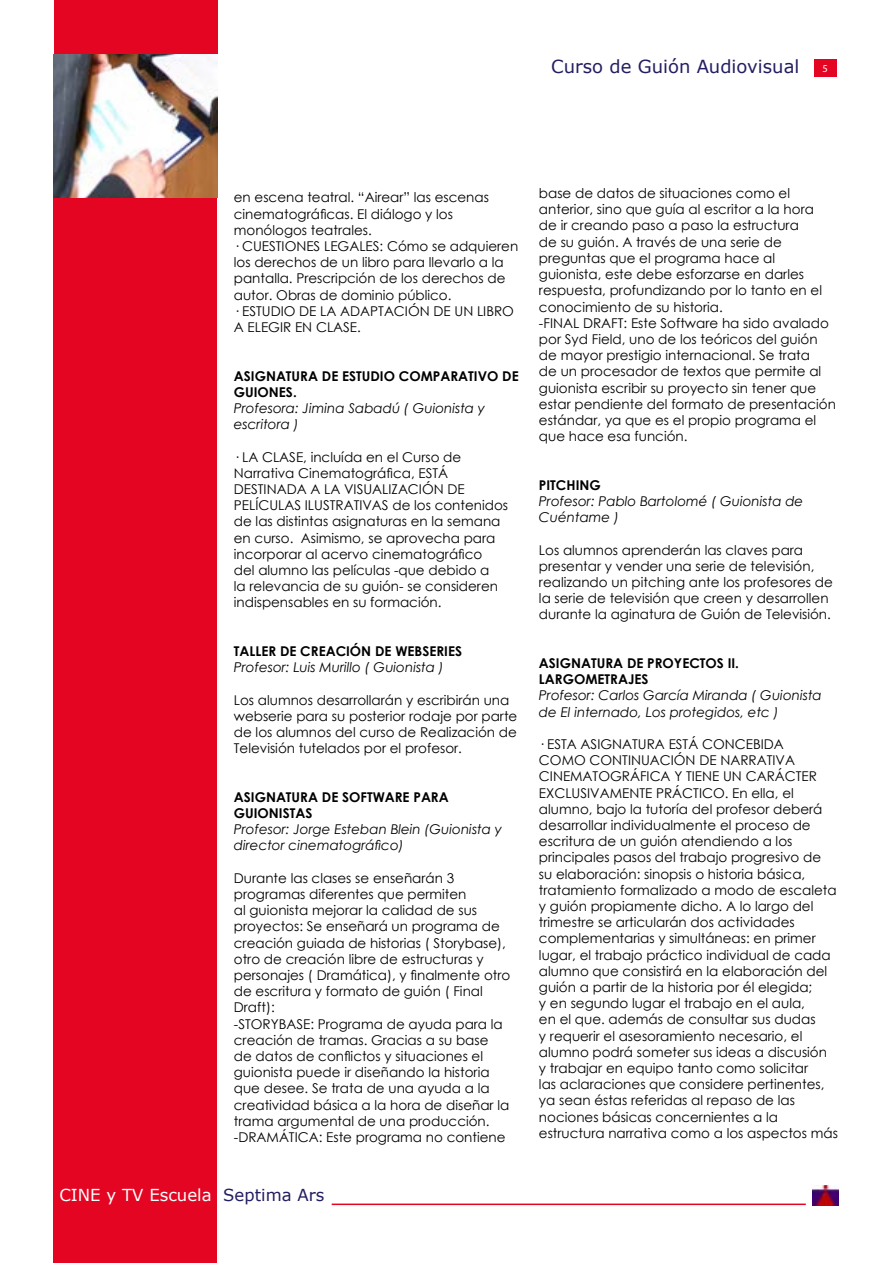
<style>
.page{position:relative;width:893px;height:1263px;background:#fff}
.page>*{position:absolute;margin:0;border:0;box-sizing:border-box;transform-origin:0 0}
.t1{font:18px "Verdana";color:#231e61}
.t2{font:16.5px "Verdana";color:#fff}
.t3{font:13.5px/16.2px "Century Gothic";color:#000}
.t4{font:italic 13.5px/16.2px "Century Gothic";color:#000}
.t5{font:700 13.5px/16.2px "Century Gothic";color:#000}
.t6{font:10.5px "Myriad Pro";color:#fff}
.s1{color:#231e61}
</style>
<div class="page">
<div style="left:54px;top:198px;width:163px;height:1065px;background:#e40522"></div>
<div style="left:814px;top:59px;width:23px;height:18px;background:#e40522"></div>
<div style="left:54px;top:0;width:163px;height:54px;background:#e40522"></div>
<hr style="left:332px;top:1203px;width:474px;height:2px;background:#e40523">
<img style="left:812px;top:1185px;width:27px;height:21px">
<img style="left:54px;top:54px;width:163px;height:143px">
<h1 class="t1" style="left:551px;top:54px;width:250px">Curso de Guión Audiovisual</h1>
<p class="t6" style="left:823px;top:62px;width:7px">5</p>
<p class="t3" style="left:234px;top:189px;width:286px">en escena teatral. “Airear” las escenas cinematográficas. El diálogo y los monólogos teatrales.<br>· CUESTIONES LEGALES: Cómo se adquieren los derechos de un libro para llevarlo a la pantalla. Prescripción de los derechos de autor. Obras de dominio público.<br>· ESTUDIO DE LA ADAPTACIÓN DE UN LIBRO A ELEGIR EN CLASE.</p>
<p class="t5" style="left:234px;top:367px;width:286px">ASIGNATURA DE ESTUDIO COMPARATIVO DE<br>GUIONES.</p>
<p class="t4" style="left:234px;top:400px;width:253px">Profesora: Jimina Sabadú ( Guionista y escritora )</p>
<p class="t3" style="left:234px;top:448px;width:276px">· LA CLASE, incluída en el Curso de Narrativa Cinematográfica, ESTÁ DESTINADA A LA VISUALIZACIÓN DE PELÍCULAS ILUSTRATIVAS de los contenidos de las distintas asignaturas en la semana en curso. Asimismo, se aprovecha para incorporar al acervo cinematográfico<br>del alumno las películas -que debido a<br>la relevancia de su guión- se consideren indispensables en su formación.</p>
<p class="t5" style="left:234px;top:642px;width:230px">TALLER DE CREACIÓN DE WEBSERIES</p>
<p class="t4" style="left:234px;top:659px;width:211px">Profesor: Luis Murillo ( Guionista )</p>
<p class="t3" style="left:234px;top:691px;width:285px">Los alumnos desarrollarán y escribirán una webserie para su posterior rodaje por parte de los alumnos del curso de Realización de Televisión tutelados por el profesor.</p>
<p class="t5" style="left:234px;top:788px;width:216px">ASIGNATURA DE SOFTWARE PARA<br>GUIONISTAS</p>
<p class="t4" style="left:234px;top:821px;width:270px">Profesor: Jorge Esteban Blein (Guionista y director cinematográfico)</p>
<p class="t3" style="left:234px;top:870px;width:278px">Durante las clases se enseñarán 3 programas diferentes que permiten<br>al guionista mejorar la calidad de sus proyectos: Se enseñará un programa de creación guiada de historias ( Storybase), otro de creación libre de estructuras y personajes ( Dramática), y finalmente otro de escritura y formato de guión ( Final Draft):<br>-STORYBASE: Programa de ayuda para la creación de tramas. Gracias a su base<br>de datos de conflictos y situaciones el guionista puede ir diseñando la historia que desee. Se trata de una ayuda a la creatividad básica a la hora de diseñar la trama argumental de una producción. -DRAMÁTICA: Este programa no contiene</p>
<p class="t2" style="left:59px;top:1184px;width:266px">CINE y TV Escuela <span class="s1">Septima Ars</span></p>
<p class="t3" style="left:539px;top:185px;width:298px">base de datos de situaciones como el anterior, sino que guía al escritor a la hora<br>de ir creando paso a paso la estructura<br>de su guión. A través de una serie de preguntas que el programa hace al guionista, este debe esforzarse en darles respuesta, profundizando por lo tanto en el conocimiento de su historia.<br>-FINAL DRAFT: Este Software ha sido avalado por Syd Field, uno de los teóricos del guión de mayor prestigio internacional. Se trata<br>de un procesador de textos que permite al guionista escribir su proyecto sin tener que estar pendiente del formato de presentación estándar, ya que es el propio programa el que hace esa función.</p>
<p class="t5" style="left:539px;top:476px;width:63px">PITCHING</p>
<p class="t4" style="left:539px;top:493px;width:266px">Profesor: Pablo Bartolomé ( Guionista de<br>Cuéntame )</p>
<p class="t3" style="left:539px;top:541px;width:295px">Los alumnos aprenderán las claves para presentar y vender una serie de televisión, realizando un pitching ante los profesores de la serie de televisión que creen y desarrollen durante la aginatura de Guión de Televisión.</p>
<p class="t5" style="left:539px;top:654px;width:202px">ASIGNATURA DE PROYECTOS II.<br>LARGOMETRAJES</p>
<p class="t4" style="left:539px;top:687px;width:284px">Profesor: Carlos García Miranda ( Guionista de El internado, Los protegidos, etc )</p>
<p class="t3" style="left:539px;top:736px;width:300px">· ESTA ASIGNATURA ESTÁ CONCEBIDA<br>COMO CONTINUACIÓN DE NARRATIVA CINEMATOGRÁFICA Y TIENE UN CARÁCTER EXCLUSIVAMENTE PRÁCTICO. En ella, el alumno, bajo la tutoría del profesor deberá desarrollar individualmente el proceso de escritura de un guión atendiendo a los principales pasos del trabajo progresivo de su elaboración: sinopsis o historia básica, tratamiento formalizado a modo de escaleta y guión propiamente dicho. A lo largo del trimestre se articularán dos actividades complementarias y simultáneas: en primer lugar, el trabajo práctico individual de cada alumno que consistirá en la elaboración del guión a partir de la historia por él elegida;<br>y en segundo lugar el trabajo en el aula,<br>en el que. además de consultar sus dudas<br>y requerir el asesoramiento necesario, el alumno podrá someter sus ideas a discusión<br>y trabajar en equipo tanto como solicitar<br>las aclaraciones que considere pertinentes, ya sean éstas referidas al repaso de las nociones básicas concernientes a la estructura narrativa como a los aspectos más</p>
</div>
